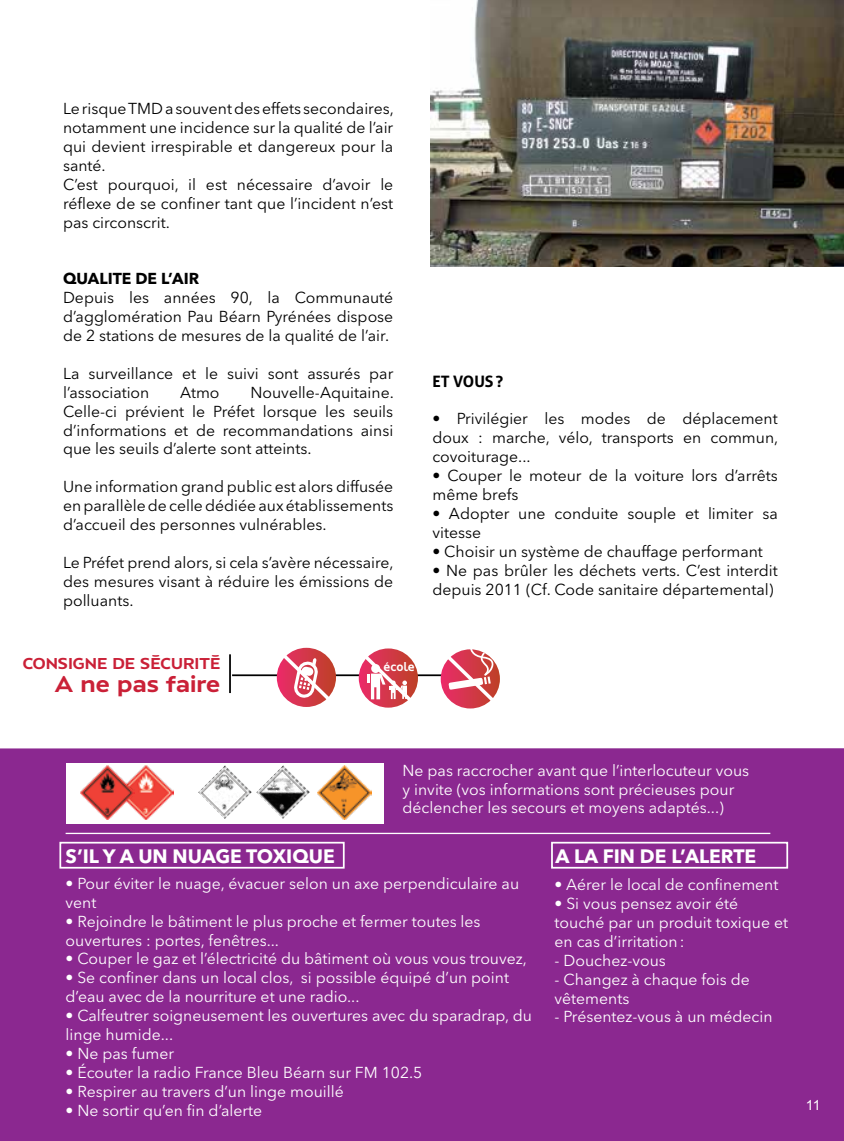
<style>
.page{position:relative;width:844px;height:1141px;background:#fff}
.page>*{position:absolute;margin:0;border:0;box-sizing:border-box;transform-origin:0 0}
.t1{font:22.75px "Pau Display";color:#ca2037}
.t2{font:700 19.25px "Avenir Next LT Pro";color:#fff}
.t3{font:15.75px/18.9px "Avenir Next LT Pro";color:#000}
.t4{font:15.75px/18.9px "Avenir Next LT Pro";color:#fff}
.t5{font:15.75px "Pau Display";color:#ca2037}
.t6{font:700 15.75px "Avenir Next LT Pro";color:#000}
.t7{font:700 15.75px "Aller";color:#000}
.t8{font:14px "Arial";color:#fff}
.t9{font:700 12.25px "Oblik";color:#fff}
</style>
<div class="page">
<div style="left:0;top:748px;width:843px;height:393px;background:#8b2890"></div>
<hr style="left:66px;top:833px;width:704px;height:1px;background:#fff">
<hr style="left:232px;top:674px;width:249px;height:2px;background:#000">
<hr style="left:229px;top:654px;width:2px;height:39px;background:#000">
<img style="left:430px;top:0;width:413px;height:267px">
<div style="left:66px;top:763px;width:317px;height:61px;background:#fff"></div>
<img style="left:134px;top:765px;width:39px;height:54px">
<img style="left:80px;top:765px;width:54px;height:54px">
<img style="left:198px;top:765px;width:53px;height:54px">
<img style="left:256px;top:765px;width:54px;height:54px">
<img style="left:317px;top:766px;width:54px;height:54px">
<svg style="left:358px;top:648px;width:60px;height:60px"></svg>
<svg style="left:360px;top:651px;width:56px;height:55px"></svg>
<svg style="left:277px;top:648px;width:59px;height:59px"></svg>
<svg style="left:278px;top:650px;width:56px;height:55px"></svg>
<svg style="left:442px;top:649px;width:57px;height:58px"></svg>
<div style="left:59px;top:842px;width:285px;height:27px;border:2px solid #fff"></div>
<div style="left:551px;top:842px;width:237px;height:27px;border:2px solid #fff"></div>
<p class="t3" style="left:63px;top:99px;width:332px">Le risque TMD a souvent des effets secondaires, notamment une incidence sur la qualité de l’air qui devient irrespirable et dangereux pour la santé.<br>C’est pourquoi, il est nécessaire d’avoir le réflexe de se confiner tant que l’incident n’est pas circonscrit.</p>
<p class="t6" style="left:63px;top:269px;width:137px">QUALITE DE L’AIR</p>
<p class="t3" style="left:63px;top:288px;width:332px;text-align:justify">Depuis les années 90, la Communauté d’agglomération Pau Béarn Pyrénées dispose de 2 stations de mesures de la qualité de l’air.</p>
<p class="t3" style="left:63px;top:364px;width:332px">La surveillance et le suivi sont assurés par l’association</p>
<p class="t3" style="left:63px;top:383px;width:332px;text-align:justify;text-indent:187px">Nouvelle-Aquitaine.<br>Celle-ci prévient le Préfet lorsque les seuils d’informations et de recommandations ainsi que les seuils d’alerte sont atteints.</p>
<p class="t3" style="left:63px;top:477px;width:332px;text-align:justify">Une information grand public est alors diffusée en parallèle de celle dédiée aux établissements d’accueil des personnes vulnérables.</p>
<p class="t3" style="left:63px;top:553px;width:332px;text-align:justify">Le Préfet prend alors, si cela s’avère nécessaire, des mesures visant à réduire les émissions de polluants.</p>
<p class="t3" style="left:180px;top:383px;width:41px">Atmo</p>
<p class="t5" style="left:23px;top:655px;width:199px">CONSIGNE DE SÉCURITÉ</p>
<h1 class="t1" style="left:55px;top:671px;width:167px">A ne pas faire</h1>
<p class="t9" style="left:383px;top:660px;width:33px">école</p>
<p class="t7" style="left:432px;top:371px;width:72px">ET VOUS ?</p>
<p class="t3" style="left:432px;top:409px;width:347px;text-align:justify">• Privilégier les modes de déplacement doux : marche, vélo, transports en commun, covoiturage...</p>
<p class="t3" style="left:432px;top:466px;width:347px">• Couper le moteur de la voiture lors d’arrêts même brefs</p>
<p class="t3" style="left:432px;top:504px;width:347px">• Adopter une conduite souple et limiter sa vitesse</p>
<p class="t3" style="left:432px;top:542px;width:332px">• Choisir un système de chauffage performant</p>
<p class="t3" style="left:432px;top:561px;width:347px">• Ne pas brûler les déchets verts. C’est interdit depuis 2011 (Cf. Code sanitaire départemental)</p>
<p class="t4" style="left:402px;top:761px;width:348px">Ne pas raccrocher avant que l’interlocuteur vous y invite (vos informations sont précieuses pour déclencher les secours et moyens adaptés...)</p>
<p class="t2" style="left:66px;top:844px;width:270px">S’IL Y A UN NUAGE TOXIQUE</p>
<p class="t2" style="left:555px;top:844px;width:202px">A LA FIN DE L’ALERTE</p>
<p class="t4" style="left:66px;top:874px;width:455px">• Pour éviter le nuage, évacuer selon un axe perpendiculaire au vent</p>
<p class="t4" style="left:66px;top:912px;width:416px">• Rejoindre le bâtiment le plus proche et fermer toutes les ouvertures : portes, fenêtres...</p>
<p class="t4" style="left:66px;top:949px;width:462px">• Couper le gaz et l’électricité du bâtiment où vous vous trouvez,</p>
<p class="t4" style="left:66px;top:968px;width:445px">• Se confiner dans un local clos, si possible équipé d’un point d’eau avec de la nourriture et une radio...</p>
<p class="t4" style="left:66px;top:1006px;width:468px">• Calfeutrer soigneusement les ouvertures avec du sparadrap, du linge humide...</p>
<p class="t4" style="left:66px;top:1044px;width:110px">• Ne pas fumer</p>
<p class="t4" style="left:66px;top:1063px;width:358px">• Écouter la radio France Bleu Béarn sur FM 102.5</p>
<p class="t4" style="left:66px;top:1082px;width:279px">• Respirer au travers d’un linge mouillé</p>
<p class="t4" style="left:66px;top:1101px;width:198px">• Ne sortir qu’en fin d’alerte</p>
<p class="t4" style="left:554px;top:875px;width:225px">• Aérer le local de confinement</p>
<p class="t4" style="left:554px;top:894px;width:235px">• Si vous pensez avoir été touché par un produit toxique et en cas d’irritation:</p>
<p class="t4" style="left:554px;top:951px;width:113px">- Douchez-vous</p>
<p class="t4" style="left:554px;top:970px;width:197px">- Changez à chaque fois de vêtements</p>
<p class="t4" style="left:554px;top:1007px;width:219px">- Présentez-vous à un médecin</p>
<p class="t8" style="left:805px;top:1096px;width:16px">11</p>
</div>
